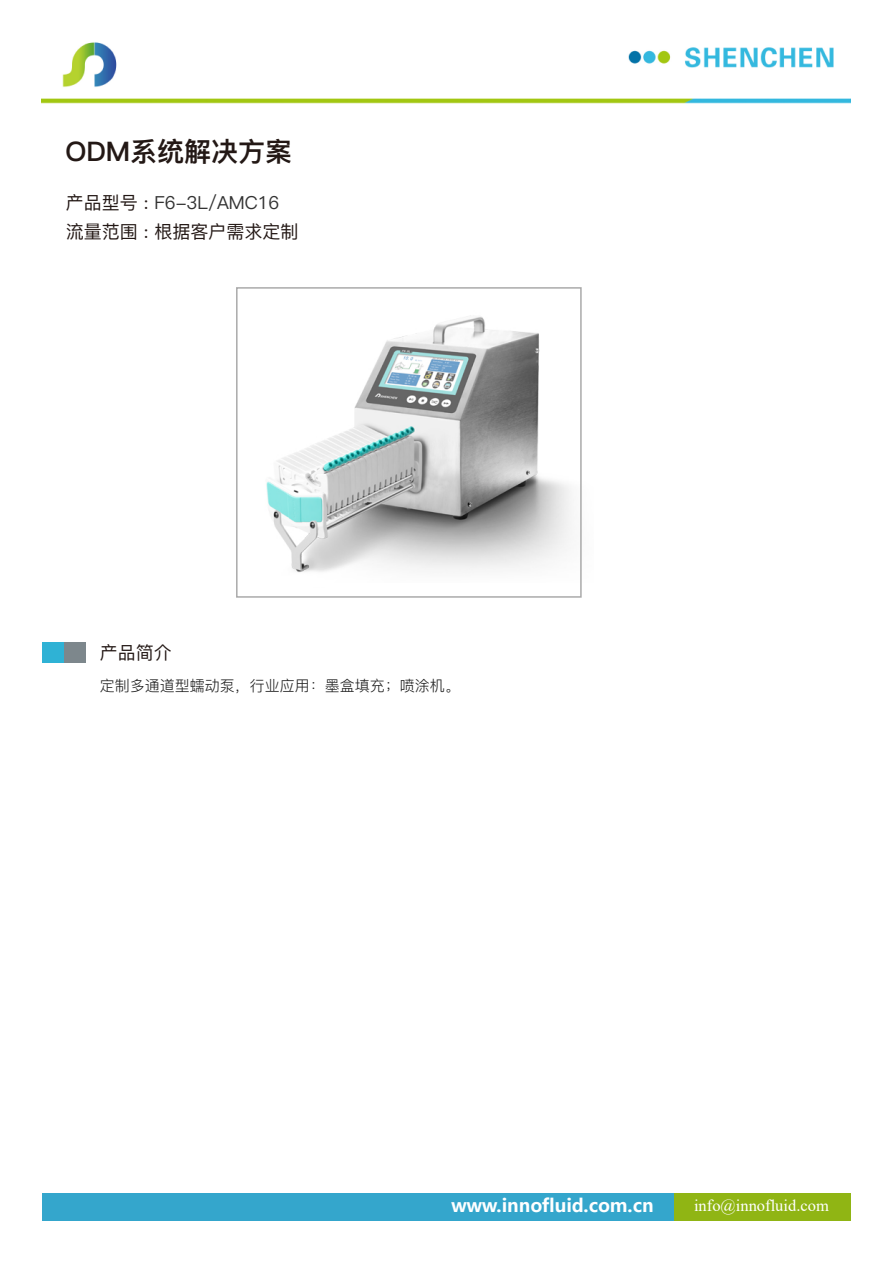
<style>
.page{position:relative;width:893px;height:1263px;background:#fff}
.page>*{position:absolute;margin:0;border:0;box-sizing:border-box;transform-origin:0 0}
.t1{font:27px "Ping Fang SC Heavy";color:#231815}
.t2{font:18px/28.5px "Ping Fang SC Medium";color:#231815}
.t3{font:700 18px "Microsoft Ya Hei";color:#fff}
.t4{font:16.5px "Times New Roman";color:#fff}
.t5{font:15px "Ping Fang SC Regular";color:#1d1d1d}
.s1{color:#333}
</style>
<div class="page">
<div style="left:671px;top:1193px;width:179px;height:28px;background:#90b514"></div>
<div style="left:43px;top:1193px;width:631px;height:28px;background:#34a6cc"></div>
<img style="left:43px;top:643px;width:42px;height:19px">
<img style="left:41px;top:42px;width:809px;height:61px">
<div style="left:542px;top:71px;width:299px;height:18px;background:#fff"></div>
<img style="left:266px;top:316px;width:305px;height:257px">
<div style="left:236px;top:287px;width:346px;height:311px;border:2px solid #aaa"></div>
<h1 class="t1" style="left:65px;top:136px;width:228px">ODM系统解决方案</h1>
<p class="t2" style="left:66px;top:189px;width:234px">产品型号 : <span class="s1">F6-3L/AMC16</span>流量范围 : 根据客户需求定制</p>
<p class="t2" style="left:100px;top:639px;width:73px">产品简介</p>
<p class="t5" style="left:100px;top:677px;width:361px">定制多通道型蠕动泵，行业应用：墨盒填充；喷涂机。</p>
<p class="t3" style="left:451px;top:1193px;width:204px">www.innofluid.com.cn</p>
<p class="t4" style="left:694px;top:1194px;width:136px">info@innofluid.com</p>
</div>
